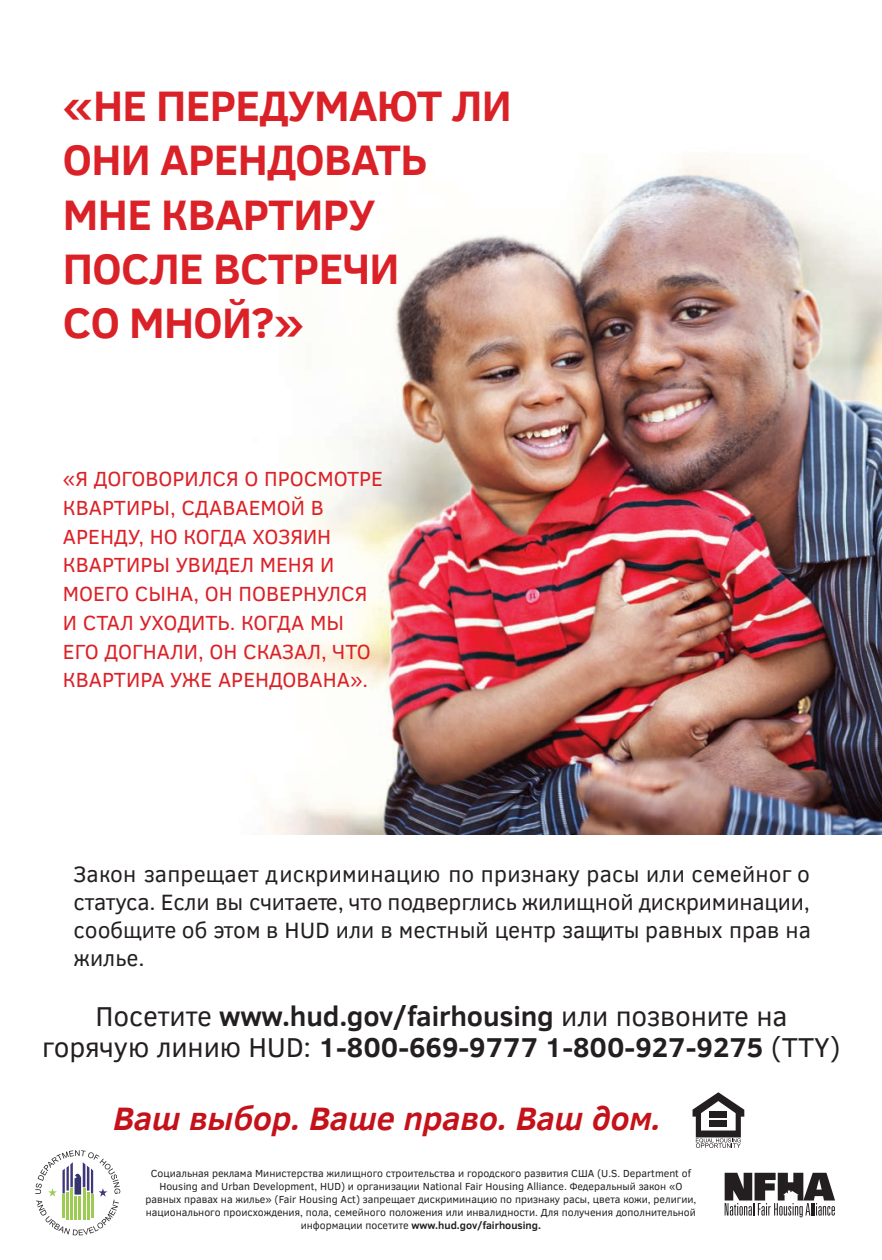
<style>
.page{position:relative;width:882px;height:1260px;background:#fff}
.page>*{position:absolute;margin:0;border:0;box-sizing:border-box;transform-origin:0 0}
.t1{font:700 43.75px/54.2px "Clear Sans";letter-spacing:-.015em;color:#db2128}
.t2{font:italic 700 33.25px "Clear Sans";color:#c4121a}
.t3{font:700 28px/31.5px "Clear Sans";letter-spacing:-.005em;color:#231f20;text-align:center}
.t4{font:22.75px/28px "Clear Sans";color:#231f20;text-align:justify}
.t5{font:21px/28.7px "Clear Sans";color:#db2128}
.t6{font:10.5px/13.1px "Clear Sans";color:#231f20;text-align:center}
.s1{font-weight:400}
.s2{font-weight:700}
</style>
<div class="page">
<img style="left:269px;top:158px;width:613px;height:677px">
<svg style="left:693px;top:1092px;width:51px;height:56px"></svg>
<svg style="left:35px;top:1150px;width:85px;height:85px"></svg>
<hr style="left:62px;top:1195px;width:3px;height:23px;background:#9dcb54">
<hr style="left:67px;top:1192px;width:2px;height:28px;background:#9dcb54">
<hr style="left:70px;top:1188px;width:3px;height:32px;background:#9dcb54">
<hr style="left:87px;top:1192px;width:2px;height:28px;background:#9dcb54">
<hr style="left:91px;top:1195px;width:2px;height:23px;background:#9dcb54">
<hr style="left:83px;top:1188px;width:2px;height:32px;background:#9dcb54">
<hr style="left:75px;top:1196px;width:2px;height:24px;background:#9dcb54">
<hr style="left:79px;top:1196px;width:2px;height:24px;background:#9dcb54">
<svg style="left:725px;top:1173px;width:110px;height:44px"></svg>
<h1 class="t1" style="left:63px;top:77px;width:450px">«НЕ ПЕРЕДУМАЮТ ЛИ<br>ОНИ АРЕНДОВАТЬ<br>МНЕ КВАРТИРУ<br>ПОСЛЕ ВСТРЕЧИ<br>СО МНОЙ?»</h1>
<h2 class="t5" style="left:63px;top:465px;width:322px">«Я ДОГОВОРИЛСЯ О ПРОСМОТРЕ<br>КВАРТИРЫ, СДАВАЕМОЙ В<br>АРЕНДУ, НО КОГДА ХОЗЯИН<br>КВАРТИРЫ УВИДЕЛ МЕНЯ И<br>МОЕГО СЫНА, ОН ПОВЕРНУЛСЯ<br>И СТАЛ УХОДИТЬ. КОГДА МЫ<br>ЕГО ДОГНАЛИ, ОН СКАЗАЛ, ЧТО<br>КВАРТИРА УЖЕ АРЕНДОВАНА».</h2>
<p class="t4" style="left:73px;top:860px;width:739px">Закон запрещает дискриминацию по признаку расы или семейног о статуса. Если вы считаете, что подверглись жилищной дискриминации, сообщите об этом в HUD или в местный центр защиты равных прав на жилье.</p>
<h1 class="t3" style="left:42px;top:999px;width:800px"><span class="s1">Посетите</span> www.hud.gov/fairhousing <span class="s1">или позвоните на горячую линию HUD:</span> 1-800-669-9777 1-800-927-9275 <span class="s1">(TTY)</span></h1>
<h3 class="t2" style="left:113px;top:1094px;width:549px">Ваш выбор. Ваше право. Ваш дом.</h3>
<p class="t6" style="left:145px;top:1167px;width:553px">Социальная реклама Министерства жилищного строительства и городского развития США (U.S. Department of Housing and Urban Development, HUD) и организации National Fair Housing Alliance. Федеральный закон «О равных правах на жилье» (Fair Housing Act) запрещает дискриминацию по признаку расы, цвета кожи, религии, национального происхождения, пола, семейного положения или инвалидности. Для получения дополнительной информации посетите <span class="s2">www.hud.gov/fairhousing.</span></p>
</div>
